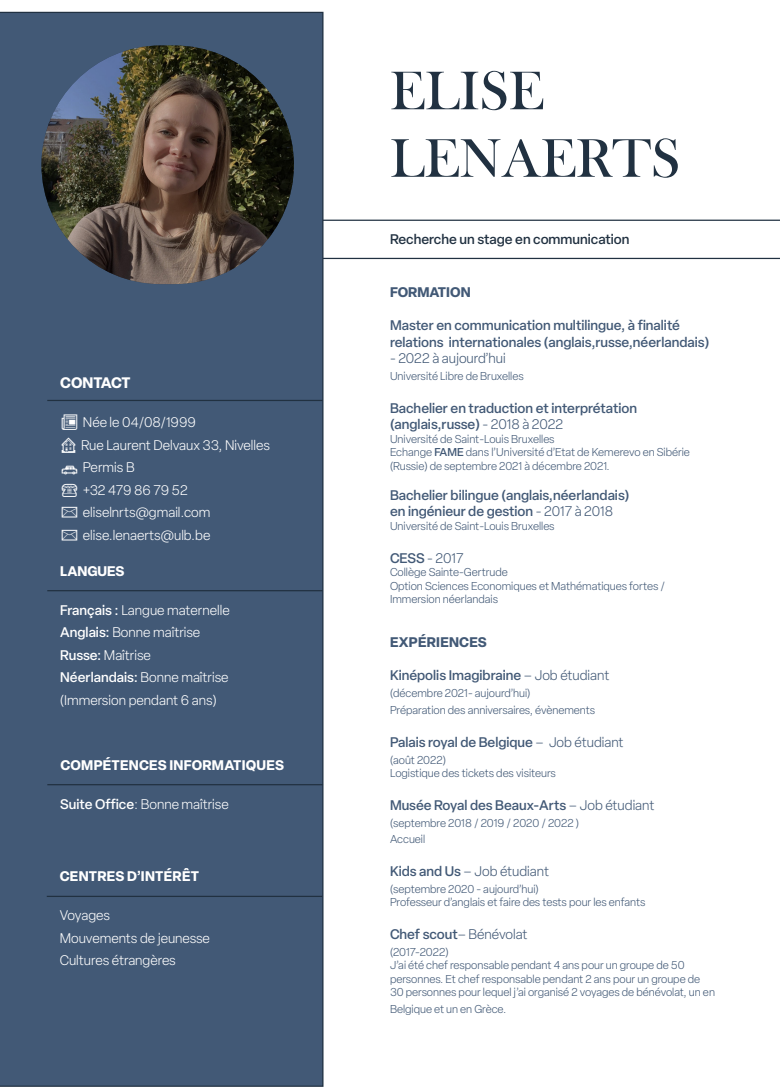
<style>
.page{position:relative;width:780px;height:1088px;background:#fff}
.page>*{position:absolute;margin:0;border:0;box-sizing:border-box;transform-origin:0 0}
.t1{font:56.25px/67.5px "Bask Old Face";color:#213141}
.t2{font:700 15px "Elza";letter-spacing:-.02em;color:#fff}
.t3{font:500 13.75px/16.5px "Elza";color:#425976}
.t4{font:300 13.75px/22.5px "Elza";color:#fff}
.t5{font:300 13.75px "Elza";color:#425976}
.t6{font:700 13.75px "Elza";letter-spacing:.02em;color:#fff}
.t7{font:500 13.75px "Elza";color:#213141}
.t8{font:700 13.75px "Elza";letter-spacing:.01em;color:#425976}
.t9{font:700 13.75px "Elza";color:#fff}
.t10{font:300 11.25px/13.5px "Elza";color:#425976}
.s1{font-weight:500}
.s2{font-weight:300}
</style>
<div class="page">
<svg style="left:323px;top:220px;width:457px;height:39px"></svg>
<div style="left:0;top:12px;width:323px;height:1075px;background:#425976"></div>
<img style="left:41px;top:45px;width:253px;height:239px;border-radius:119px">
<hr style="left:47px;top:400px;width:276px;height:1px;background:#213141">
<hr style="left:47px;top:590px;width:276px;height:1px;background:#213141">
<hr style="left:47px;top:784px;width:276px;height:1px;background:#213141">
<hr style="left:47px;top:896px;width:275px;height:1px;background:#213141">
<svg style="left:62px;top:414px;width:15px;height:16px"></svg>
<svg style="left:62px;top:437px;width:13px;height:15px"></svg>
<svg style="left:62px;top:466px;width:15px;height:8px"></svg>
<p class="t2" style="left:60px;top:372px;width:72px">CONTACT</p>
<p class="t4" style="left:83px;top:411px;width:114px">Née le 04/08/1999</p>
<p class="t4" style="left:81px;top:433px;width:190px">Rue Laurent Delvaux 33, Nivelles</p>
<p class="t4" style="left:83px;top:456px;width:53px">Permis B</p>
<p class="t4" style="left:60px;top:478px;width:129px">☎ +32 479 86 79 52</p>
<p class="t4" style="left:60px;top:501px;width:152px">✉ eliselnrts@gmail.com</p>
<p class="t4" style="left:60px;top:523px;width:152px">✉ elise.lenaerts@ulb.be</p>
<p class="t9" style="left:60px;top:561px;width:66px">LANGUES</p>
<p class="t4" style="left:60px;top:598px;width:171px"><span class="s1">Français :</span> Langue maternelle</p>
<p class="t4" style="left:60px;top:621px;width:141px"><span class="s1">Anglais:</span> Bonne maîtrise</p>
<p class="t4" style="left:60px;top:643px;width:92px"><span class="s1">Russe:</span> Maîtrise</p>
<p class="t4" style="left:60px;top:666px;width:170px"><span class="s1">Néerlandais:</span> Bonne maîtrise (Immersion pendant 6 ans)</p>
<p class="t6" style="left:60px;top:755px;width:225px">COMPÉTENCES INFORMATIQUES</p>
<p class="t4" style="left:60px;top:792px;width:170px"><span class="s1">Suite Office</span>: Bonne maîtrise</p>
<p class="t6" style="left:60px;top:866px;width:141px">CENTRES D’INTÉRÊT</p>
<p class="t4" style="left:60px;top:904px;width:52px">Voyages</p>
<p class="t4" style="left:60px;top:927px;width:152px">Mouvements de jeunesse</p>
<p class="t4" style="left:60px;top:949px;width:118px">Cultures étrangères</p>
<p class="t1" style="left:390px;top:58px;width:291px">ELISE<br>LENAERTS</p>
<p class="t7" style="left:390px;top:230px;width:241px">Recherche un stage en communication</p>
<p class="t8" style="left:390px;top:282px;width:82px">FORMATION</p>
<p class="t3" style="left:390px;top:317px;width:321px">Master en communication multilingue, à finalité relations internationales (anglais,russe,néerlandais)</p>
<p class="t5" style="left:390px;top:349px;width:117px">- 2022 à aujourd’hui</p>
<p class="t10" style="left:390px;top:369px;width:135px">Université Libre de Bruxelles</p>
<p class="t3" style="left:390px;top:399px;width:249px">Bachelier en traduction et interprétation (anglais,russe) <span class="s2">- 2018 à 2022</span></p>
<p class="t10" style="left:390px;top:432px;width:166px">Université de Saint-Louis Bruxelles</p>
<p class="t10" style="left:390px;top:445px;width:301px">Echange <span class="s1">FAME</span> dans l’Université d’Etat de Kemerevo en Sibérie (Russie) de septembre 2021 à décembre 2021.</p>
<p class="t3" style="left:390px;top:486px;width:241px">Bachelier bilingue (anglais,néerlandais) en ingénieur de gestion <span class="s2">- 2017 à 2018</span></p>
<p class="t10" style="left:390px;top:519px;width:166px">Université de Saint-Louis Bruxelles</p>
<p class="t5" style="left:390px;top:549px;width:75px"><span class="s1">CESS</span> - 2017</p>
<p class="t10" style="left:390px;top:565px;width:119px">Collège Sainte-Gertrude</p>
<p class="t10" style="left:390px;top:579px;width:276px">Option Sciences Economiques et Mathématiques fortes /<br>Immersion néerlandais</p>
<p class="t8" style="left:390px;top:633px;width:98px">EXPÉRIENCES</p>
<p class="t3" style="left:390px;top:667px;width:221px">Kinépolis Imagibraine <span class="s2">– Job étudiant</span></p>
<p class="t10" style="left:390px;top:687px;width:142px">(décembre 2021- aujourd’hui)</p>
<p class="t10" style="left:390px;top:703px;width:207px">Préparation des anniversaires, évènements</p>
<p class="t3" style="left:390px;top:734px;width:235px">Palais royal de Belgique <span class="s2">– Job étudiant</span></p>
<p class="t10" style="left:390px;top:753px;width:57px">(août 2022)</p>
<p class="t10" style="left:390px;top:766px;width:167px">Logistique des tickets des visiteurs</p>
<p class="t3" style="left:390px;top:797px;width:266px">Musée Royal des Beaux-Arts <span class="s2">– Job étudiant</span></p>
<p class="t10" style="left:390px;top:816px;width:191px">(septembre 2018 / 2019 / 2020 / 2022 )</p>
<p class="t10" style="left:390px;top:832px;width:37px">Accueil</p>
<p class="t5" style="left:390px;top:862px;width:161px"><span class="s1">Kids and Us</span> – Job étudiant</p>
<p class="t10" style="left:390px;top:882px;width:150px">(septembre 2020 - aujourd’hui)</p>
<p class="t10" style="left:390px;top:895px;width:257px">Professeur d’anglais et faire des tests pour les enfants</p>
<p class="t5" style="left:390px;top:925px;width:139px"><span class="s1">Chef scout</span>– Bénévolat</p>
<p class="t10" style="left:390px;top:945px;width:60px">(2017-2022)</p>
<p class="t10" style="left:390px;top:958px;width:326px">J’ai été chef responsable pendant 4 ans pour un groupe de 50 personnes. Et chef responsable pendant 2 ans pour un groupe de<br>30 personnes pour lequel j’ai organisé 2 voyages de bénévolat, un en</p>
<p class="t10" style="left:390px;top:1002px;width:118px">Belgique et un en Grèce.</p>
</div>
